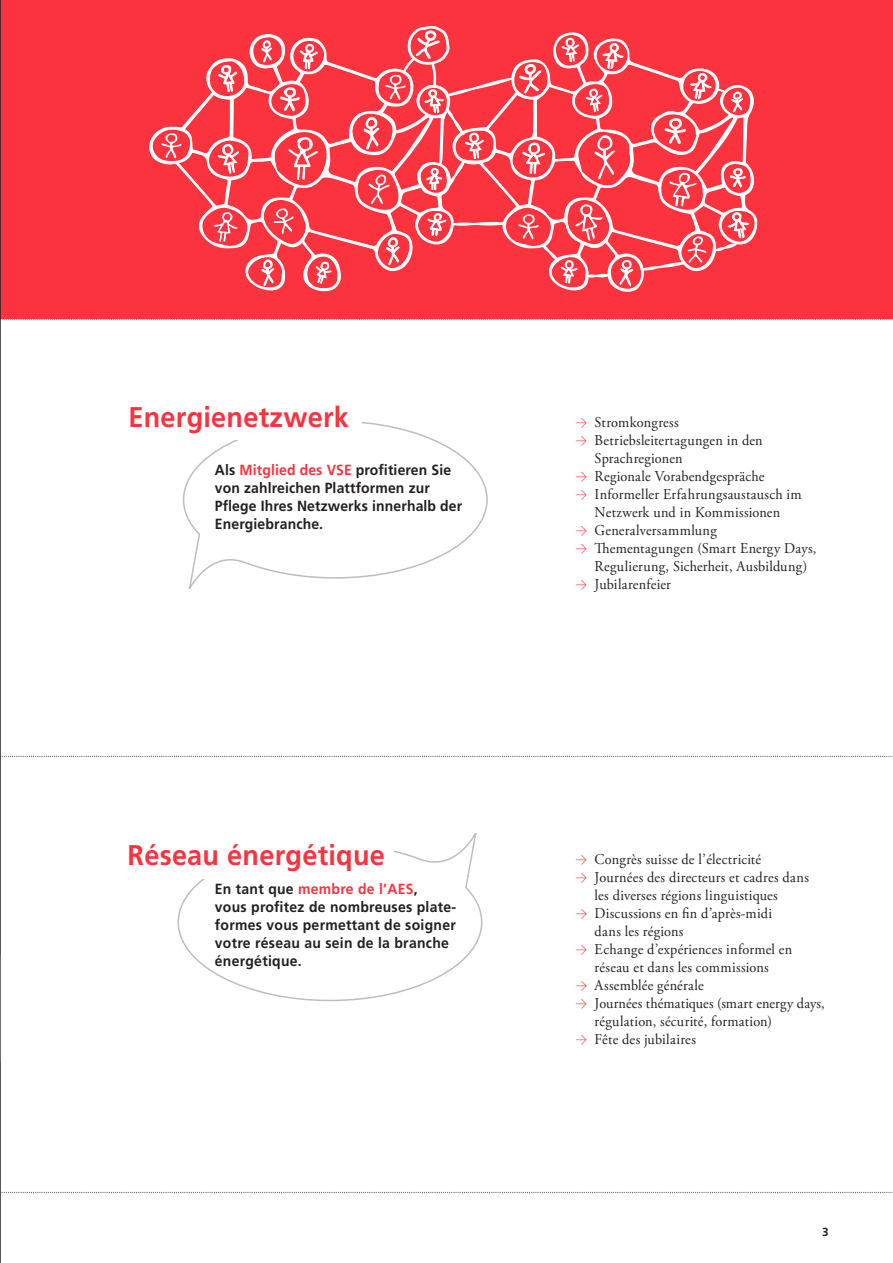
<style>
.page{position:relative;width:893px;height:1263px;background:#fff}
.page>*{position:absolute;margin:0;border:0;box-sizing:border-box;transform-origin:0 0}
.Frutiger_roman{font:700 28.5px "Frutiger";letter-spacing:.01em;color:#fb333e;scale:.95 1}
.Fliesstext{font:15px/18px "Adobe Garamond Pro";letter-spacing:.02em;color:#231f20;scale:.95 1}
.Frutiger_roman-2{font:700 14.7px/18px "Frutiger";letter-spacing:.01em;color:#231f20;scale:.95 1}
.Frutiger_roman-3{font:700 14.7px "Frutiger";letter-spacing:.02em;color:#fb333e;scale:.95 1}
.x_Fliesstext{font:700 11.7px "Frutiger LT Std";color:#231f20}
.s1{color:#fb333e}
.s2{color:#231f20}
.s3{font-family:"DIN";font-weight:300;font-size:12px;color:#fb333e}
</style>
<div class="page">
<svg style="left:1px;top:756px;width:892px;height:1px"></svg>
<svg style="left:183px;top:422px;width:305px;height:167px"></svg>
<div style="left:0;top:0;width:893px;height:319px;background:#fb333e"></div>
<div style="left:128px;top:405px;width:233px;height:35px;background:#fff"></div>
<hr style="left:0;top:0;width:1px;height:1263px;background:#231f20">
<svg style="left:177px;top:833px;width:306px;height:96px"></svg>
<div style="left:128px;top:843px;width:266px;height:36px;background:#fff"></div>
<svg style="left:149px;top:34px;width:215px;height:258px"></svg>
<svg style="left:570px;top:62px;width:188px;height:230px"></svg>
<svg style="left:288px;top:136px;width:30px;height:44px"></svg>
<svg style="left:669px;top:172px;width:28px;height:35px"></svg>
<svg style="left:213px;top:212px;width:25px;height:30px"></svg>
<svg style="left:261px;top:40px;width:11px;height:23px"></svg>
<svg style="left:218px;top:144px;width:21px;height:29px"></svg>
<svg style="left:316px;top:262px;width:15px;height:28px"></svg>
<svg style="left:161px;top:133px;width:20px;height:26px"></svg>
<svg style="left:280px;top:88px;width:20px;height:24px"></svg>
<svg style="left:273px;top:208px;width:21px;height:26px"></svg>
<svg style="left:261px;top:259px;width:13px;height:27px"></svg>
<svg style="left:730px;top:168px;width:16px;height:20px"></svg>
<svg style="left:300px;top:44px;width:18px;height:25px"></svg>
<svg style="left:218px;top:65px;width:19px;height:27px"></svg>
<svg style="left:641px;top:236px;width:65px;height:35px"></svg>
<svg style="left:364px;top:26px;width:269px;height:264px"></svg>
<svg style="left:714px;top:212px;width:35px;height:40px"></svg>
<svg style="left:665px;top:73px;width:78px;height:72px"></svg>
<svg style="left:0;top:929px;width:893px;height:334px"></svg>
<p class="Frutiger_roman" style="left:128px;top:400px;width:234px">Energienetzwerk</p>
<p class="Frutiger_roman-2" style="left:215px;top:460px;width:262px">Als <span class="s1">Mitglied des VSE</span> profitieren Sie von zahlreichen Plattformen zur<br>Pflege Ihres Netzwerks innerhalb der<br>Energiebranche.</p>
<p class="Frutiger_roman" style="left:128px;top:839px;width:272px">Réseau énergétique</p>
<p class="Frutiger_roman-3" style="left:215px;top:880px;width:215px"><span class="s2">En tant que</span> membre de l’AES<span class="s2">,</span></p>
<p class="Frutiger_roman-2" style="left:215px;top:897px;width:255px">vous profitez de nombreuses plate&shy;formes vous permettant de soigner votre réseau au sein de la branche énergétique.</p>
<p class="Fliesstext" style="left:575px;top:414px;width:110px"><span class="s3">&gt;</span> Stromkongress</p>
<p class="Fliesstext" style="left:575px;top:432px;width:199px"><span class="s3">&gt;</span> Betriebsleitertagungen in den</p>
<p class="Fliesstext" style="left:595px;top:450px;width:94px">Sprachregionen</p>
<p class="Fliesstext" style="left:575px;top:468px;width:201px"><span class="s3">&gt;</span> Regionale Vorabendgespräche</p>
<p class="Fliesstext" style="left:575px;top:486px;width:240px"><span class="s3">&gt;</span> Informeller Erfahrungsaustausch im</p>
<p class="Fliesstext" style="left:595px;top:504px;width:197px">Netzwerk und in Kommissionen</p>
<p class="Fliesstext" style="left:575px;top:522px;width:150px"><span class="s3">&gt;</span> Generalversammlung</p>
<p class="Fliesstext" style="left:595px;top:540px;width:235px;text-indent:-19px"><span class="s3">&gt;</span> Thementagungen (Smart Energy Days,<br>Regulierung, Sicherheit, Ausbildung)</p>
<p class="Fliesstext" style="left:575px;top:576px;width:102px"><span class="s3">&gt;</span> Jubilarenfeier</p>
<p class="Fliesstext" style="left:575px;top:851px;width:197px"><span class="s3">&gt;</span> Congrès suisse de l’électricité</p>
<p class="Fliesstext" style="left:595px;top:869px;width:227px;text-indent:-19px"><span class="s3">&gt;</span> Journées des directeurs et cadres dans les diverses régions linguistiques</p>
<p class="Fliesstext" style="left:595px;top:905px;width:188px;text-indent:-19px"><span class="s3">&gt;</span> Discussions en fin d’après-midi dans les régions</p>
<p class="Fliesstext" style="left:575px;top:941px;width:230px;text-align:center"><span class="s3">&gt;</span> Echange d’expériences informel en réseau et dans les commissions</p>
<p class="Fliesstext" style="left:575px;top:977px;width:136px"><span class="s3">&gt;</span> Assemblée générale</p>
<p class="Fliesstext" style="left:595px;top:995px;width:244px;text-indent:-19px"><span class="s3">&gt;</span> Journées thématiques (smart energy days, régulation, sécurité, formation)</p>
<p class="Fliesstext" style="left:575px;top:1031px;width:128px"><span class="s3">&gt;</span> Fête des jubilaires</p>
<p class="x_Fliesstext" style="left:822px;top:1224px;width:8px">3</p>
</div>
